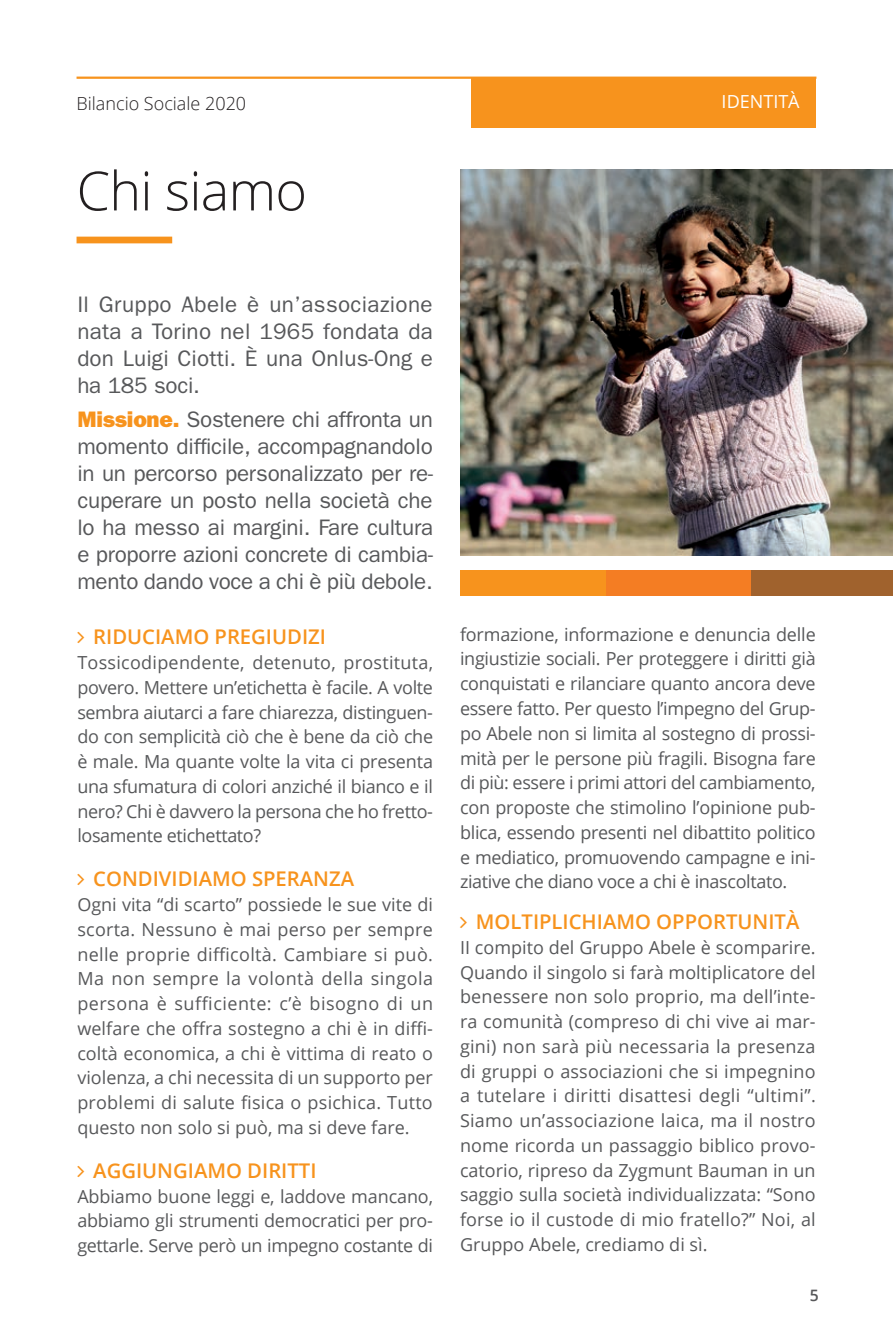
<style>
.page{position:relative;width:893px;height:1340px;background:#fff}
.page>*{position:absolute;margin:0;border:0;box-sizing:border-box;transform-origin:0 0}
.t1{font:300 54px "Open Sans";letter-spacing:-.015em;color:#231f20}
.t2{font:22.5px/27px "ITC Franklin Gothic Std";letter-spacing:-.01em;color:#57585a;text-align:justify}
.t3{font:600 20.25px "Open Sans";color:#f7931d}
.t4{font:18px/24.8px "Open Sans";letter-spacing:-.02em;color:#57585a;text-align:justify}
.t5{font:300 18px "Open Sans";color:#231f20}
.t6{font:18px "Open Sans";color:#fff}
.t7{font:600 15.75px "Open Sans";color:#57585a}
.s1{font-family:"ITC Franklin Gothic Std Hvy";color:#f7931d}
</style>
<div class="page">
<hr style="left:77px;top:77px;width:739px;height:2px;background:#f7931d">
<div style="left:471px;top:78px;width:345px;height:50px;background:#f7931d"></div>
<div style="left:77px;top:237px;width:95px;height:6px;background:#f7931d"></div>
<img style="left:460px;top:169px;width:433px;height:387px">
<div style="left:750px;top:570px;width:143px;height:26px;background:#a0622d"></div>
<div style="left:605px;top:570px;width:145px;height:26px;background:#f47d23"></div>
<div style="left:460px;top:570px;width:145px;height:26px;background:#f7931d"></div>
<p class="t5" style="left:77px;top:91px;width:171px">Bilancio Sociale 2020</p>
<p class="t1" style="left:77px;top:154px;width:232px">Chi siamo</p>
<p class="t6" style="left:722px;top:89px;width:80px">IDENTITÀ</p>
<p class="t2" style="left:77px;top:291px;width:357px">Il Gruppo Abele è un’associazione nata a Torino nel 1965 fondata da don Luigi Ciotti. È una Onlus-Ong e ha 185 soci.</p>
<p class="t2" style="left:77px;top:405px;width:357px"><span class="s1">Missione.</span> Sostenere chi affronta un momento difficile, accompagnandolo in un percorso personalizzato per re&shy;cuperare un posto nella società che lo ha messo ai margini. Fare cultura e proporre azioni concrete di cambia&shy;mento dando voce a chi è più debole.</p>
<p class="t3" style="left:93px;top:623px;width:234px">RIDUCIAMO PREGIUDIZI</p>
<p class="t4" style="left:77px;top:649px;width:357px">Tossicodipendente, detenuto, prostituta, povero. Mettere un’etichetta è facile. A volte sembra aiutarci a fare chiarezza, distinguen&shy;do con semplicità ciò che è bene da ciò che è male. Ma quante volte la vita ci presenta una sfumatura di colori anziché il bianco e il nero? Chi è davvero la persona che ho fretto&shy;losamente etichettato?</p>
<p class="t3" style="left:93px;top:865px;width:262px">CONDIVIDIAMO SPERANZA</p>
<p class="t4" style="left:77px;top:891px;width:357px">Ogni vita “di scarto” possiede le sue vite di scorta. Nessuno è mai perso per sempre nelle proprie difficoltà. Cambiare si può.<br>Ma non sempre la volontà della singola persona è sufficiente: c’è bisogno di un welfare che offra sostegno a chi è in diffi&shy;coltà economica, a chi è vittima di reato o violenza, a chi necessita di un supporto per problemi di salute fisica o psichica. Tutto questo non solo si può, ma si deve fare.</p>
<p class="t3" style="left:93px;top:1156px;width:225px">AGGIUNGIAMO DIRITTI</p>
<p class="t4" style="left:77px;top:1183px;width:357px">Abbiamo buone leggi e, laddove mancano, abbiamo gli strumenti democratici per pro&shy;gettarle. Serve però un impegno costante di</p>
<p class="t4" style="left:460px;top:621px;width:357px">formazione, informazione e denuncia delle ingiustizie sociali. Per proteggere i diritti già conquistati e rilanciare quanto ancora deve essere fatto. Per questo l’impegno del Grup&shy;po Abele non si limita al sostegno di prossi&shy;mità per le persone più fragili. Bisogna fare di più: essere i primi attori del cambiamento, con proposte che stimolino l’opinione pub&shy;blica, essendo presenti nel dibattito politico e mediatico, promuovendo campagne e ini&shy;ziative che diano voce a chi è inascoltato.</p>
<p class="t3" style="left:476px;top:907px;width:325px">MOLTIPLICHIAMO OPPORTUNITÀ</p>
<p class="t4" style="left:460px;top:934px;width:357px">II compito del Gruppo Abele è scomparire.<br>Quando il singolo si farà moltiplicatore del benessere non solo proprio, ma dell’inte&shy;ra comunità (compreso di chi vive ai mar&shy;gini) non sarà più necessaria la presenza di gruppi o associazioni che si impegnino a tutelare i diritti disattesi degli “ultimi”.<br>Siamo un’associazione laica, ma il nostro nome ricorda un passaggio biblico provo&shy;catorio, ripreso da Zygmunt Bauman in un saggio sulla società individualizzata: “Sono forse io il custode di mio fratello?” Noi, al Gruppo Abele, crediamo di sì.</p>
<p class="t7" style="left:810px;top:1284px;width:10px">5</p>
</div>
